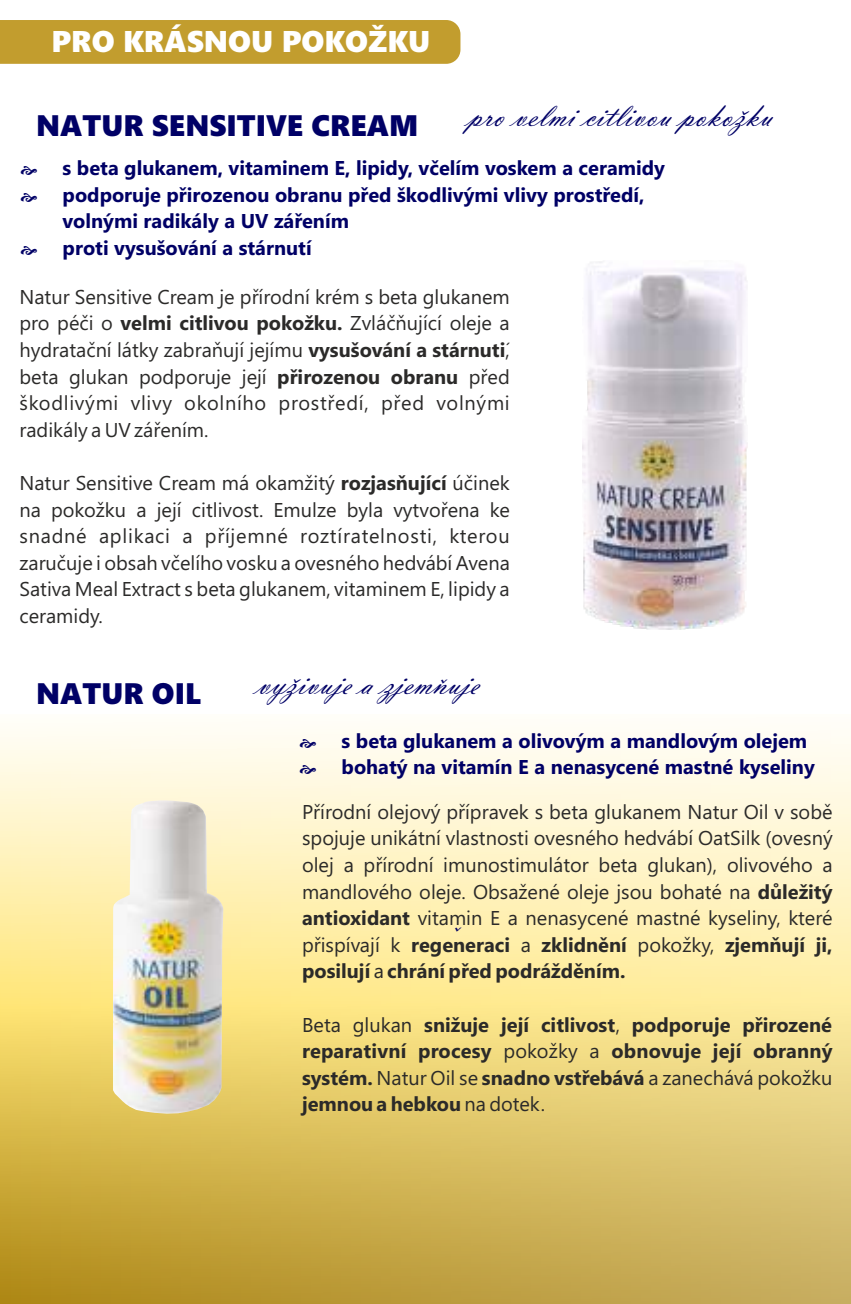
<style>
.page{position:relative;width:851px;height:1304px;background:#fff}
.page>*{position:absolute;margin:0;border:0;box-sizing:border-box;transform-origin:0 0}
.t1{font:35px "Vladimir Script";color:#006}
.t2{font:30px "Segoe UI Black";color:#fff}
.t3{font:29.75px "Segoe UI Black";color:#006}
.t4{font:italic 23px "Lucida Calligraphy";color:#006}
.t5{font:20px/26.5px "Segoe UI";color:#2b2a29;text-align:justify}
.t6{font:700 20px/26.5px "Segoe UI";color:#006}
.t7{font:700 20px/26.5px "Segoe UI";letter-spacing:.01em;color:#2b2a29;text-align:justify}
.s1{font-weight:700}
.s2{font-weight:400}
</style>
<div class="page">
<svg style="left:0;top:727px;width:850px;height:577px;background:#ead78f"></svg>
<div style="left:0;top:20px;width:460px;height:44px;background:#c29d2e"></div>
<img style="left:113px;top:800px;width:110px;height:314px">
<img style="left:582px;top:261px;width:165px;height:369px">
<svg style="left:300px;top:739px;width:16px;height:9px"></svg>
<svg style="left:300px;top:765px;width:16px;height:9px"></svg>
<h2 class="t2" style="left:51px;top:31px;width:380px">PRO KRÁSNOU POKOŽKU</h2>
<h3 class="t3" style="left:36px;top:114px;width:383px">NATUR SENSITIVE CREAM</h3>
<h1 class="t1" style="left:468px;top:105px;width:306px">pro velmi citlivou pokožku</h1>
<p class="t6" style="left:63px;top:157px;width:603px">s beta glukanem, vitaminem E, lipidy, včelím voskem a ceramidy podporuje přirozenou obranu před škodlivými vlivy prostředí, volnými radikály a UV zářením<br>proti vysušování a stárnutí</p>
<p class="t5" style="left:19px;top:285px;width:493px">Natur Sensitive Cream je přírodní krém s beta glukanem pro péči o <span class="s1">velmi citlivou pokožku.</span> Zvláčňující oleje a hydratační látky zabraňují jejímu <span class="s1">vysušování a stárnuti</span>́, beta glukan podporuje její <span class="s1">přirozenou obranu</span> před škodlivými vlivy okolního prostředí, před volnými radikály a UV zářením.</p>
<p class="t5" style="left:19px;top:472px;width:492px">Natur Sensitive Cream má okamžitý <span class="s1">rozjasňující</span> účinek na pokožku a její citlivost. Emulze byla vytvořena ke snadné aplikaci a příjemné roztíratelnosti, kterou zaručuje i obsah včelího vosku a ovesného hedvábí Avena Sativa Meal Extract s beta glukanem, vitaminem E, lipidy a ceramidy.</p>
<h3 class="t3" style="left:36px;top:683px;width:166px">NATUR OIL</h3>
<h1 class="t1" style="left:257px;top:673px;width:224px">vyživuje a zjemnuje</h1>
<p class="t4" style="left:434px;top:678px;width:15px">ˇ</p>
<p class="t6" style="left:341px;top:729px;width:474px">s beta glukanem a olivovým a mandlovým olejem bohatý na vitamín E a nenasycené mastné kyseliny</p>
<p class="t5" style="left:302px;top:800px;width:532px">Přírodní olejový přípravek s beta glukanem Natur Oil v sobě spojuje unikátní vlastnosti ovesného hedvábí OatSilk (ovesný olej a přírodní imunostimulátor beta glukan), olivového a mandlového oleje. Obsažené oleje jsou bohaté na <span class="s1">důležitý antioxidant</span> vitamin E a nenasycené mastné kyseliny, které přispívají k <span class="s1">regeneraci</span> a <span class="s1">zklidnění</span> pokožky, <span class="s1">zjemňují ji, posilují</span> a <span class="s1">chrání před podrážděním.</span></p>
<p class="t7" style="left:302px;top:1013px;width:532px"><span class="s2">Beta glukan</span> snižuje její citlivost<span class="s2">,</span> podporuje přirozené reparativní procesy <span class="s2">pokožky a</span> obnovuje její obranný systém. <span class="s2">Natur Oil se</span> snadno vstřebává <span class="s2">a zanechává pokožku </span>jemnou a hebkou <span class="s2">na dotek.</span></p>
<p class="t4" style="left:448px;top:927px;width:15px">ˇ</p>
</div>
